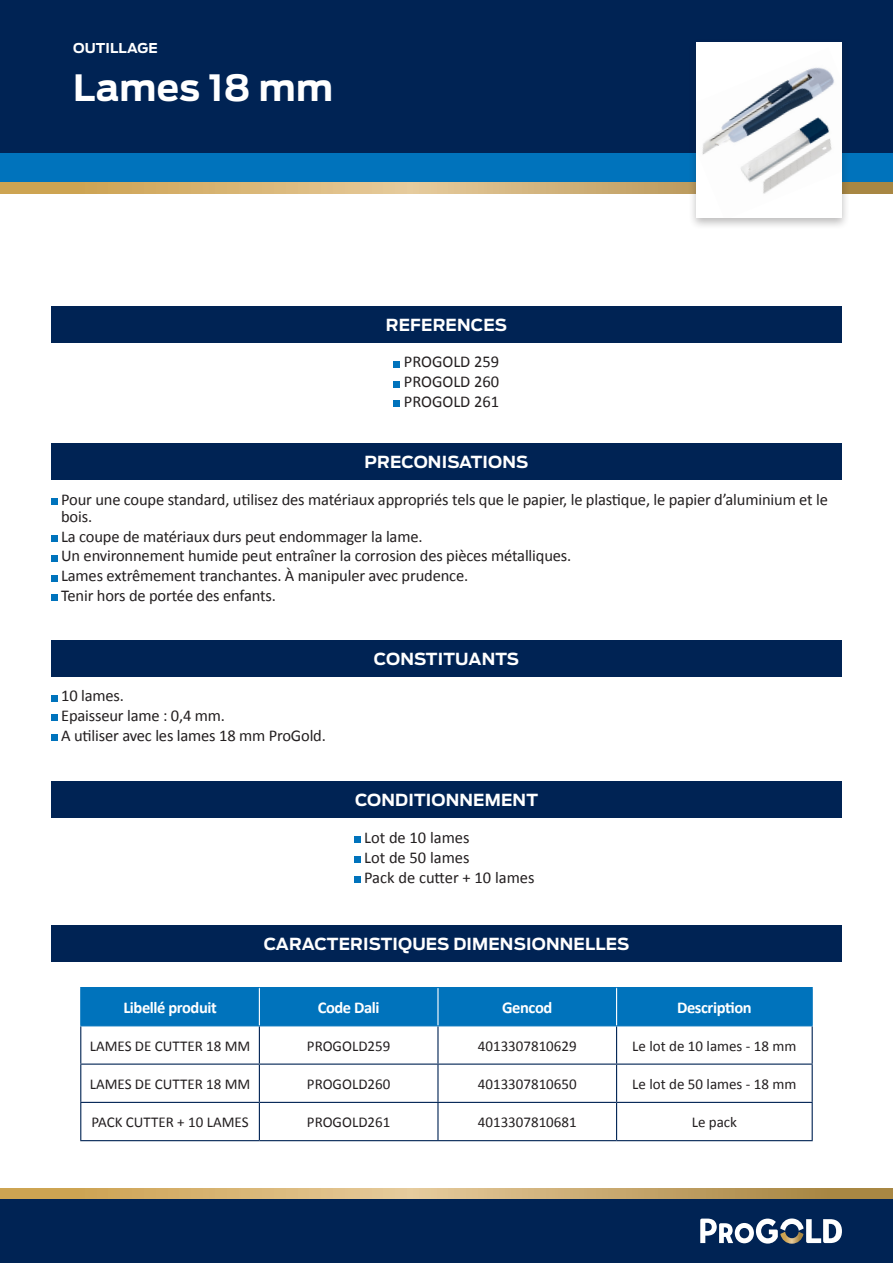
<style>
.page{position:relative;width:893px;height:1263px;background:#fff}
.page>*{position:absolute;margin:0;border:0;box-sizing:border-box;transform-origin:0 0}
.t1{font:700 36px "Antenna";letter-spacing:.01em;color:#fff}
.t2{font:16.5px/17.2px "Calibri";letter-spacing:-.01em;color:#231f20}
.t3{font:700 16.5px "Antenna";letter-spacing:.01em;color:#fff}
.t4{font:700 16.5px "Calibri";letter-spacing:-.025em;color:#fff}
.t5{font:15px "Calibri";color:#231f20}
.t6{font:700 13.5px "Antenna";letter-spacing:.01em;color:#fff}
</style>
<div class="page">
<div style="left:0;top:0;width:893px;height:168px;background:#002354"></div>
<div style="left:0;top:154px;width:893px;height:28px;background:#0073bc"></div>
<svg style="left:0;top:182px;width:893px;height:12px;background:#d2b072"></svg>
<svg style="left:0;top:1188px;width:893px;height:11px;background:#ccaa6c"></svg>
<div style="left:0;top:1199px;width:893px;height:64px;background:#002354"></div>
<div style="left:81px;top:988px;width:731px;height:37px;background:#0073bc"></div>
<hr style="left:259px;top:1026px;width:1px;height:37px;background:#002354">
<hr style="left:437px;top:1026px;width:2px;height:37px;background:#002354">
<hr style="left:616px;top:1026px;width:1px;height:37px;background:#002354">
<hr style="left:80px;top:1063px;width:179px;height:2px;background:#002354">
<hr style="left:259px;top:1065px;width:1px;height:37px;background:#002354">
<hr style="left:437px;top:1065px;width:2px;height:37px;background:#002354">
<hr style="left:616px;top:1065px;width:1px;height:37px;background:#002354">
<hr style="left:80px;top:1102px;width:179px;height:1px;background:#002354">
<hr style="left:259px;top:1103px;width:1px;height:37px;background:#002354">
<hr style="left:437px;top:1103px;width:2px;height:37px;background:#002354">
<hr style="left:616px;top:1103px;width:1px;height:37px;background:#002354">
<hr style="left:80px;top:1140px;width:179px;height:1px;background:#002354">
<hr style="left:812px;top:1026px;width:1px;height:37px;background:#002354">
<hr style="left:812px;top:1065px;width:1px;height:37px;background:#002354">
<hr style="left:812px;top:1103px;width:1px;height:37px;background:#002354">
<hr style="left:80px;top:1026px;width:1px;height:37px;background:#002354">
<hr style="left:80px;top:1065px;width:1px;height:37px;background:#002354">
<hr style="left:80px;top:1103px;width:1px;height:37px;background:#002354">
<hr style="left:80px;top:988px;width:1px;height:37px;background:#0073bc">
<hr style="left:812px;top:988px;width:1px;height:37px;background:#0073bc">
<hr style="left:259px;top:1063px;width:179px;height:2px;background:#002354">
<hr style="left:438px;top:1063px;width:179px;height:2px;background:#002354">
<hr style="left:617px;top:1063px;width:196px;height:2px;background:#002354">
<hr style="left:259px;top:1102px;width:179px;height:1px;background:#002354">
<hr style="left:438px;top:1102px;width:179px;height:1px;background:#002354">
<hr style="left:617px;top:1102px;width:196px;height:1px;background:#002354">
<hr style="left:259px;top:1140px;width:179px;height:1px;background:#002354">
<hr style="left:438px;top:1140px;width:179px;height:1px;background:#002354">
<hr style="left:617px;top:1140px;width:196px;height:1px;background:#002354">
<hr style="left:80px;top:987px;width:179px;height:1px;background:#0073bc">
<hr style="left:259px;top:987px;width:179px;height:1px;background:#0073bc">
<hr style="left:438px;top:987px;width:179px;height:1px;background:#0073bc">
<hr style="left:617px;top:987px;width:196px;height:1px;background:#0073bc">
<hr style="left:80px;top:1025px;width:179px;height:1px;background:#0073bc">
<hr style="left:259px;top:1025px;width:179px;height:1px;background:#0073bc">
<hr style="left:438px;top:1025px;width:179px;height:1px;background:#0073bc">
<hr style="left:617px;top:1025px;width:196px;height:1px;background:#0073bc">
<hr style="left:259px;top:988px;width:1px;height:37px;background:#fff">
<hr style="left:437px;top:988px;width:2px;height:37px;background:#fff">
<hr style="left:616px;top:988px;width:1px;height:37px;background:#fff">
<div style="left:51px;top:782px;width:791px;height:36px;background:#002354"></div>
<svg style="left:354px;top:837px;width:6px;height:6px"></svg>
<div style="left:354px;top:856px;width:6px;height:7px;background:#0073bc"></div>
<div style="left:354px;top:876px;width:6px;height:7px;background:#0073bc"></div>
<div style="left:51px;top:925px;width:791px;height:36px;background:#002354"></div>
<div style="left:51px;top:306px;width:791px;height:36px;background:#002354"></div>
<div style="left:51px;top:443px;width:791px;height:36px;background:#002354"></div>
<div style="left:51px;top:640px;width:791px;height:36px;background:#002354"></div>
<svg style="left:394px;top:361px;width:6px;height:6px"></svg>
<svg style="left:394px;top:381px;width:6px;height:6px"></svg>
<svg style="left:394px;top:401px;width:6px;height:6px"></svg>
<div style="left:51px;top:498px;width:6px;height:7px;background:#0073bc"></div>
<div style="left:51px;top:535px;width:6px;height:7px;background:#0073bc"></div>
<svg style="left:51px;top:555px;width:6px;height:6px"></svg>
<svg style="left:51px;top:575px;width:6px;height:6px"></svg>
<svg style="left:51px;top:595px;width:6px;height:6px"></svg>
<svg style="left:51px;top:695px;width:6px;height:6px"></svg>
<svg style="left:51px;top:715px;width:6px;height:6px"></svg>
<div style="left:51px;top:734px;width:6px;height:7px;background:#0073bc"></div>
<svg style="left:700px;top:1218px;width:142px;height:26px"></svg>
<div style="left:688px;top:39px;width:162px;height:191px;background:#231f20;opacity:.3"></div>
<div style="left:696px;top:43px;width:146px;height:175px;background:#fff"></div>
<img style="left:702px;top:67px;width:132px;height:127px">
<p class="t6" style="left:73px;top:40px;width:86px">OUTILLAGE</p>
<p class="t1" style="left:73px;top:67px;width:262px">Lames 18 mm</p>
<p class="t3" style="left:386px;top:315px;width:123px">REFERENCES</p>
<p class="t2" style="left:404px;top:353px;width:97px">PROGOLD 259</p>
<p class="t2" style="left:404px;top:373px;width:97px">PROGOLD 260</p>
<p class="t2" style="left:404px;top:393px;width:97px">PROGOLD 261</p>
<p class="t3" style="left:364px;top:452px;width:165px">PRECONISATIONS</p>
<p class="t2" style="left:61px;top:490px;width:768px">Pour une coupe standard, utilisez des matériaux appropriés tels que le papier, le plastique, le papier d’aluminium et le bois.</p>
<p class="t2" style="left:61px;top:528px;width:363px">La coupe de matériaux durs peut endommager la lame.</p>
<p class="t2" style="left:61px;top:547px;width:512px">Un environnement humide peut entraîner la corrosion des pièces métalliques.</p>
<p class="t2" style="left:61px;top:567px;width:409px">Lames extrêmement tranchantes. À manipuler avec prudence.</p>
<p class="t2" style="left:61px;top:587px;width:216px">Tenir hors de portée des enfants.</p>
<p class="t2" style="left:61px;top:687px;width:64px">10 lames.</p>
<p class="t2" style="left:61px;top:707px;width:165px">Epaisseur lame : 0,4 mm.</p>
<p class="t2" style="left:61px;top:727px;width:266px">A utiliser avec les lames 18 mm ProGold.</p>
<p class="t3" style="left:374px;top:649px;width:147px">CONSTITUANTS</p>
<p class="t3" style="left:355px;top:790px;width:184px">CONDITIONNEMENT</p>
<p class="t2" style="left:364px;top:829px;width:107px">Lot de 10 lames</p>
<p class="t2" style="left:364px;top:849px;width:107px">Lot de 50 lames</p>
<p class="t2" style="left:364px;top:868px;width:172px">Pack de cutter + 10 lames</p>
<p class="t3" style="left:264px;top:934px;width:367px">CARACTERISTIQUES DIMENSIONNELLES</p>
<p class="t4" style="left:123px;top:997px;width:95px">Libellé produit</p>
<p class="t4" style="left:318px;top:997px;width:63px">Code Dali</p>
<p class="t4" style="left:502px;top:997px;width:52px">Gencod</p>
<p class="t4" style="left:677px;top:997px;width:76px">Description</p>
<p class="t5" style="left:90px;top:1036px;width:162px">LAMES DE CUTTER 18 MM</p>
<p class="t5" style="left:307px;top:1036px;width:85px">PROGOLD259</p>
<p class="t5" style="left:478px;top:1036px;width:100px">4013307810629</p>
<p class="t5" style="left:632px;top:1036px;width:166px">Le lot de 10 lames - 18 mm</p>
<p class="t5" style="left:90px;top:1074px;width:162px">LAMES DE CUTTER 18 MM</p>
<p class="t5" style="left:307px;top:1074px;width:85px">PROGOLD260</p>
<p class="t5" style="left:478px;top:1074px;width:100px">4013307810650</p>
<p class="t5" style="left:632px;top:1074px;width:166px">Le lot de 50 lames - 18 mm</p>
<p class="t5" style="left:92px;top:1113px;width:159px">PACK CUTTER + 10 LAMES</p>
<p class="t5" style="left:307px;top:1113px;width:85px">PROGOLD261</p>
<p class="t5" style="left:478px;top:1113px;width:100px">4013307810681</p>
<p class="t5" style="left:692px;top:1113px;width:47px">Le pack</p>
</div>
